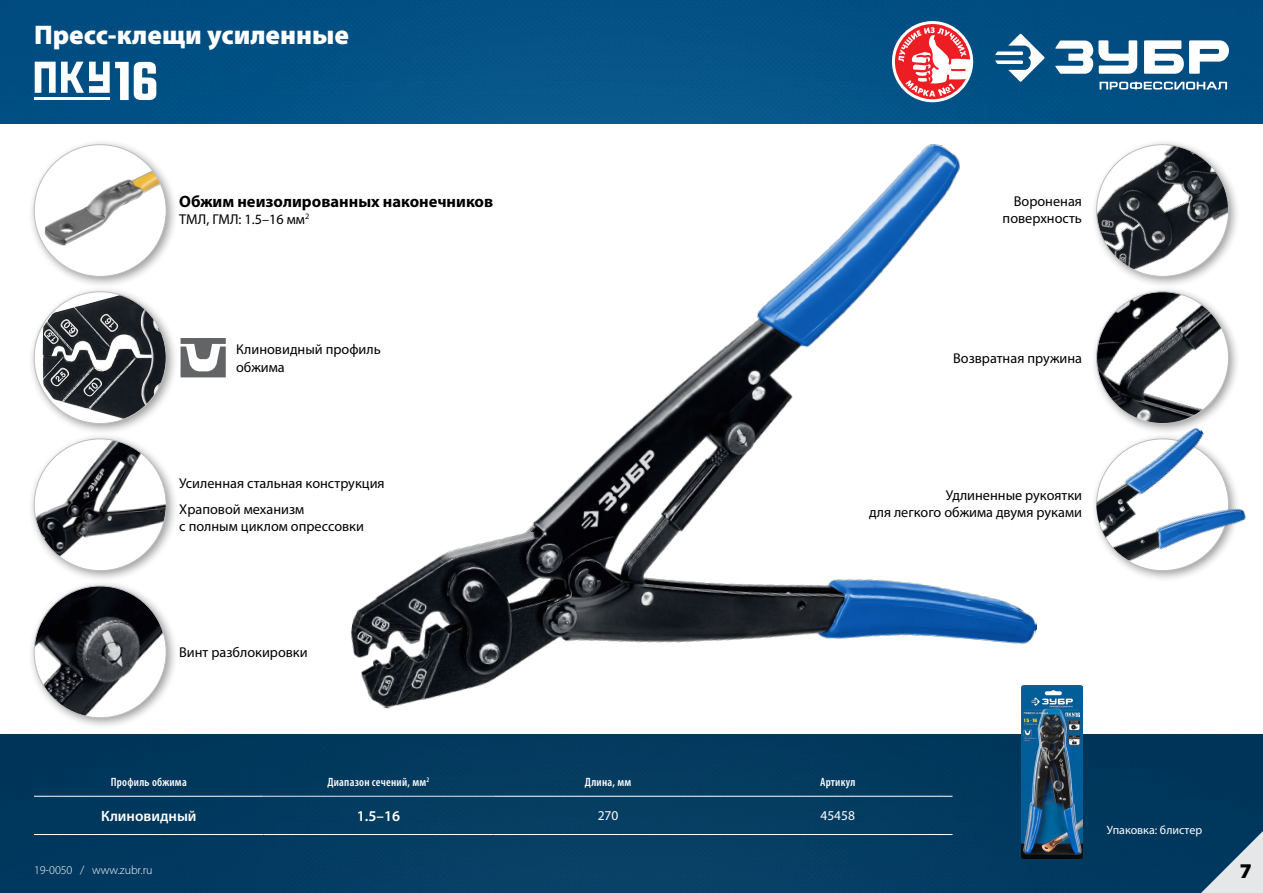
<style>
.page{position:relative;width:1263px;height:893px;background:#fff}
.page>*{position:absolute;margin:0;border:0;box-sizing:border-box;transform-origin:0 0}
.t1{font:900 27px "Myriad Pro";color:#fff}
.t2{font:900 21px "Myriad Pro";color:#000}
.t3{font:700 16.5px "Myriad Pro";color:#000}
.t4{font:600 15px "Myriad Pro";color:#fff}
.t5{font:14.25px/17.1px "Myriad Pro";color:#000}
.t6{font:13.5px "Myriad Pro";color:#fff}
.t7{font:600 condensed 12px "Myriad Pro";letter-spacing:.02em;color:#fff}
.t8{font:300 12px "Myriad Pro";letter-spacing:-.005em;color:#fff}
.t9{font:12px "Myriad Pro";color:#fff}
</style>
<div class="page">
<div style="left:1px;top:735px;width:1262px;height:158px;background:#023a60"></div>
<div style="left:0;top:0;width:1263px;height:123px;background:#025084"></div>
<div style="left:1090px;top:138px;width:151px;height:151px;background:#000;opacity:.4"></div>
<img style="left:1096px;top:145px;width:132px;height:131px;border-radius:66px">
<div style="left:1090px;top:285px;width:151px;height:151px;background:#000;opacity:.4"></div>
<img style="left:1096px;top:292px;width:132px;height:131px;border-radius:66px">
<div style="left:28px;top:285px;width:151px;height:151px;background:#000;opacity:.4"></div>
<svg style="left:34px;top:292px;width:132px;height:131px"></svg>
<img style="left:43px;top:292px;width:123px;height:131px">
<div style="left:28px;top:432px;width:151px;height:151px;background:#000;opacity:.4"></div>
<img style="left:34px;top:439px;width:132px;height:128px">
<hr style="left:264px;top:796px;width:229px;height:1px;background:#e6e7e8">
<hr style="left:34px;top:796px;width:230px;height:1px;background:#fff">
<hr style="left:493px;top:796px;width:230px;height:1px;background:#fff">
<hr style="left:723px;top:796px;width:229px;height:1px;background:#fff">
<hr style="left:34px;top:834px;width:230px;height:1px;background:#fff">
<hr style="left:264px;top:834px;width:229px;height:1px;background:#fff">
<hr style="left:493px;top:834px;width:230px;height:1px;background:#fff">
<hr style="left:723px;top:834px;width:229px;height:1px;background:#fff">
<svg style="left:1201px;top:831px;width:62px;height:62px"></svg>
<div style="left:28px;top:579px;width:151px;height:151px;background:#000;opacity:.4"></div>
<img style="left:34px;top:586px;width:132px;height:132px;border-radius:66px">
<svg style="left:892px;top:21px;width:81px;height:81px"></svg>
<div style="left:895px;top:24px;width:75px;height:75px;background:#ed1d24;border-radius:50%"></div>
<svg style="left:898px;top:27px;width:74px;height:64px"></svg>
<svg style="left:1099px;top:82px;width:128px;height:8px"></svg>
<svg style="left:995px;top:34px;width:50px;height:48px"></svg>
<svg style="left:1054px;top:40px;width:175px;height:34px"></svg>
<div style="left:28px;top:138px;width:151px;height:151px;background:#000;opacity:.4"></div>
<div style="left:34px;top:145px;width:132px;height:131px;background:#fff;border-radius:50%"></div>
<img style="left:45px;top:160px;width:121px;height:87px">
<svg style="left:35px;top:62px;width:121px;height:38px"></svg>
<hr style="left:34px;top:98px;width:76px;height:2px;background:#fff">
<img style="left:1091px;top:426px;width:155px;height:153px">
<img style="left:1021px;top:772px;width:61px;height:87px">
<img style="left:344px;top:91px;width:740px;height:681px">
<svg style="left:180px;top:338px;width:46px;height:40px"></svg>
<h1 class="t1" style="left:34px;top:17px;width:316px">Пресс-клещи усиленные</h1>
<p class="t3" style="left:179px;top:191px;width:315px">Обжим неизолированных наконечников</p>
<p class="t5" style="left:179px;top:210px;width:132px">ТМЛ, ГМЛ: 1.5–16 мм<sup>2</sup></p>
<p class="t5" style="left:1003px;top:192px;width:81px;text-align:right">Вороненая поверхность</p>
<p class="t5" style="left:236px;top:341px;width:146px">Клиновидный профиль обжима</p>
<p class="t5" style="left:179px;top:471px;width:207px;line-height:25.7px">Усиленная стальная конструкция<br>Храповой механизм</p>
<p class="t5" style="left:179px;top:518px;width:186px">с полным циклом опрессовки</p>
<p class="t5" style="left:179px;top:644px;width:130px">Винт разблокировки</p>
<p class="t5" style="left:953px;top:349px;width:130px">Возвратная пружина</p>
<p class="t5" style="left:869px;top:487px;width:214px;text-align:right">Удлиненные рукоятки<br>для легкого обжима двумя руками</p>
<p class="t7" style="left:111px;top:775px;width:77px">Профиль обжима</p>
<p class="t7" style="left:327px;top:775px;width:103px">Диапазон сечений, мм<sup>2</sup></p>
<p class="t7" style="left:585px;top:775px;width:48px">Длина, мм</p>
<p class="t7" style="left:820px;top:775px;width:37px">Артикул</p>
<p class="t4" style="left:101px;top:806px;width:97px">Клиновидный</p>
<p class="t4" style="left:357px;top:806px;width:45px">1.5–16</p>
<p class="t6" style="left:598px;top:808px;width:22px">270</p>
<p class="t6" style="left:820px;top:808px;width:36px">45458</p>
<p class="t9" style="left:1107px;top:823px;width:97px">Упаковка: блистер</p>
<p class="t8" style="left:34px;top:862px;width:120px">19-0050 / www.zubr.ru</p>
<h2 class="t2" style="left:1240px;top:856px;width:14px">7</h2>
</div>
